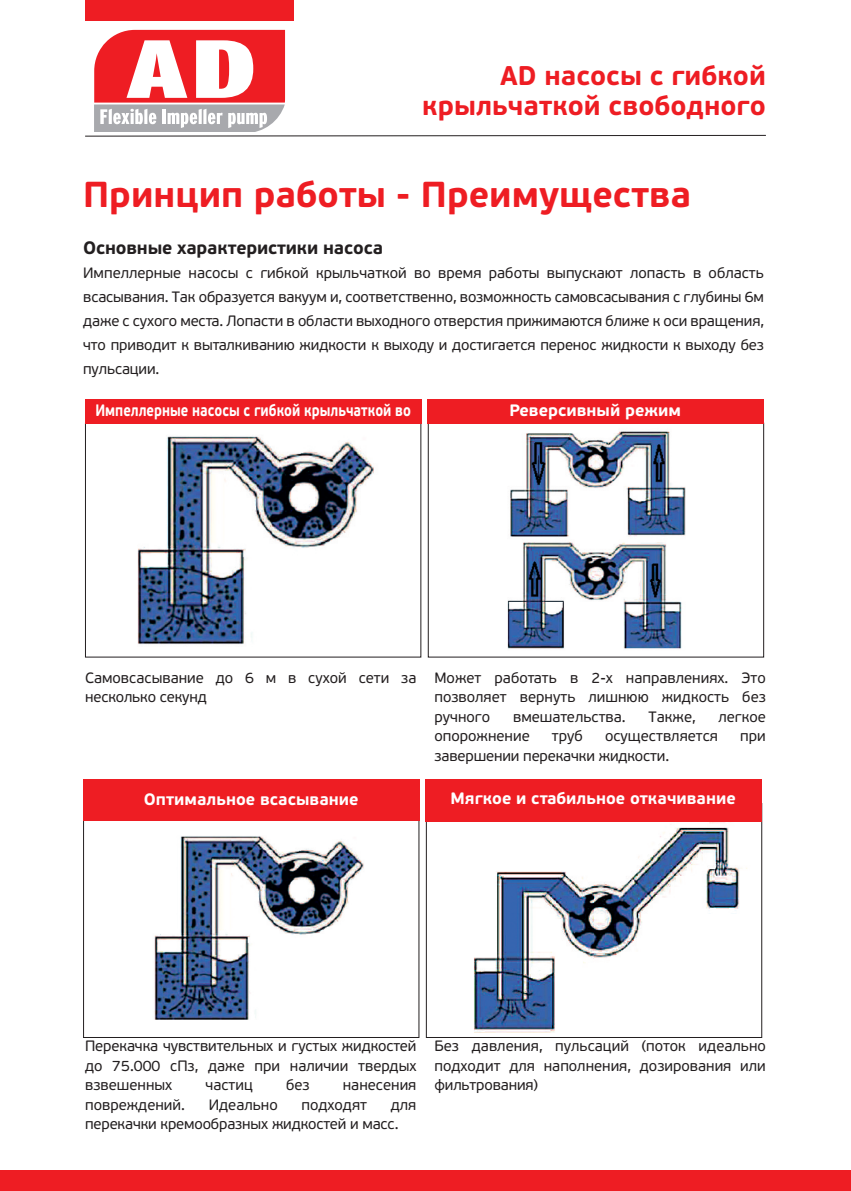
<style>
.page{position:relative;width:851px;height:1191px;background:#fff}
.page>*{position:absolute;margin:0;border:0;box-sizing:border-box;transform-origin:0 0}
.t1{font:700 36px "PF Beau Sans Pro";color:#ee1d23}
.t2{font:700 27px/30px "PF Beau Sans Pro";color:#ee1d23;text-align:right}
.t3{font:700 18px "PF Beau Sans Pro";letter-spacing:-.01em;color:#231f20}
.t4{font:700 16.5px "PF Beau Sans Pro";color:#fff}
.t5{font:700 16.5px "PF Beau Sans Pro";color:#fff;scale:.8 1}
.t6{font:15px/19.5px "PF Beau Sans Pro";color:#231f20;text-align:justify}
</style>
<div class="page">
<div style="left:0;top:1169px;width:850px;height:22px;background:#ee1d23"></div>
<div style="left:85px;top:0;width:208px;height:21px;background:#ee1d23"></div>
<svg style="left:85px;top:30px;width:681px;height:107px"></svg>
<img style="left:507px;top:431px;width:179px;height:218px">
<div style="left:428px;top:423px;width:336px;height:234px;border:1px solid #231f20"></div>
<img style="left:137px;top:436px;width:237px;height:209px">
<div style="left:85px;top:399px;width:336px;height:25px;background:#ee1d23"></div>
<div style="left:427px;top:399px;width:336px;height:25px;background:#ee1d23"></div>
<img style="left:437px;top:821px;width:314px;height:212px">
<img style="left:154px;top:836px;width:210px;height:184px">
<div style="left:425px;top:779px;width:336px;height:42px;background:#ee1d23"></div>
<div style="left:83px;top:779px;width:336px;height:42px;background:#ee1d23"></div>
<h2 class="t2" style="left:422px;top:61px;width:345px">AD насосы с гибкой крыльчаткой свободного</h2>
<h1 class="t1" style="left:83px;top:172px;width:609px">Принцип работы - Преимущества</h1>
<p class="t3" style="left:83px;top:237px;width:301px">Основные характеристики насоса</p>
<p class="t6" style="left:83px;top:261px;width:682px;line-height:24px">Импеллерные насосы с гибкой крыльчаткой во время работы выпускают лопасть в область всасывания. Так образуется вакуум и, соответственно, возможность самовсасывания с глубины 6м даже с сухого места. Лопасти в области выходного отверстия прижимаются ближе к оси вращения, что приводит к выталкиванию жидкости к выходу и достигается перенос жидкости к выходу без пульсации.</p>
<p class="t5" style="left:95px;top:400px;width:396px">Импеллерные насосы с гибкой крыльчаткой во</p>
<p class="t4" style="left:509px;top:400px;width:173px">Реверсивный режим</p>
<p class="t6" style="left:85px;top:668px;width:333px">Самовсасывание до 6 м в сухой сети за несколько секунд</p>
<p class="t6" style="left:434px;top:668px;width:333px">Может работать в 2-х направлениях. Это позволяет вернуть лишнюю жидкость без ручного</p>
<p class="t6" style="left:513px;top:707px;width:114px">вмешательства.</p>
<p class="t6" style="left:648px;top:707px;width:48px">Также,</p>
<p class="t6" style="left:718px;top:707px;width:49px">легкое</p>
<p class="t6" style="left:434px;top:726px;width:97px">опорожнение</p>
<p class="t6" style="left:552px;top:726px;width:32px">труб</p>
<p class="t6" style="left:605px;top:726px;width:114px">осуществляется</p>
<p class="t6" style="left:740px;top:726px;width:27px">при</p>
<p class="t6" style="left:434px;top:746px;width:236px">завершении перекачки жидкости.</p>
<p class="t4" style="left:144px;top:788px;width:216px">Оптимальное всасывание</p>
<p class="t4" style="left:450px;top:788px;width:287px">Мягкое и стабильное откачивание</p>
<p class="t6" style="left:85px;top:1036px;width:333px">Перекачка чувствительных и густых жидкостей до 75.000 сПз, даже при наличии твердых взвешенных</p>
<p class="t6" style="left:205px;top:1075px;width:49px">частиц</p>
<p class="t6" style="left:286px;top:1075px;width:25px">без</p>
<p class="t6" style="left:343px;top:1075px;width:75px">нанесения</p>
<p class="t6" style="left:85px;top:1095px;width:101px">повреждений.</p>
<p class="t6" style="left:209px;top:1095px;width:71px">Идеально</p>
<p class="t6" style="left:301px;top:1095px;width:67px">подходят</p>
<p class="t6" style="left:85px;top:1095px;width:333px;text-indent:306px">для перекачки кремообразных жидкостей и масс.</p>
<p class="t6" style="left:434px;top:1036px;width:333px">Без давления, пульсаций (поток идеально подходит для наполнения, дозирования или фильтрования)</p>
</div>
